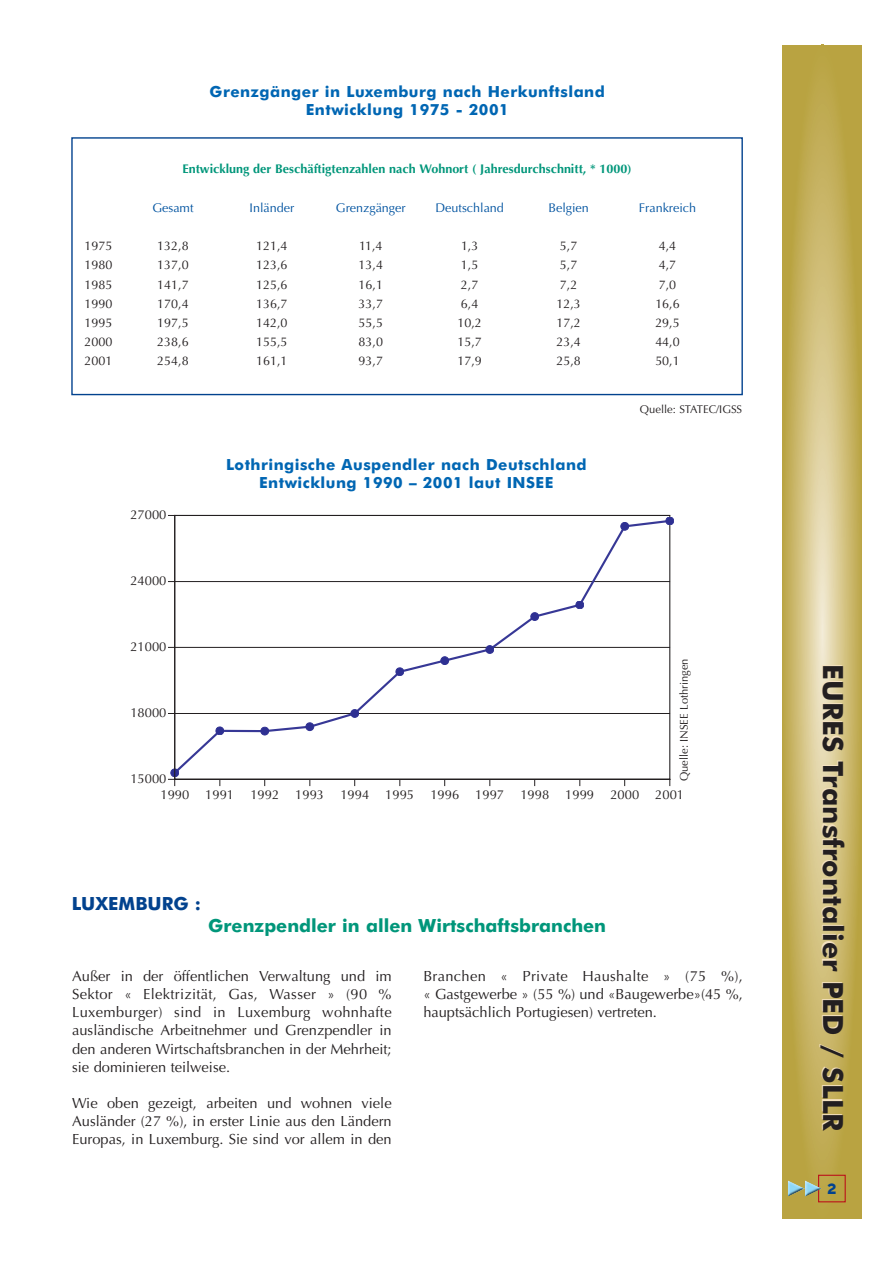
<style>
.page{position:relative;width:893px;height:1263px;background:#fff}
.page>*{position:absolute;margin:0;border:0;box-sizing:border-box;transform-origin:0 0}
.t1{font:700 27.9px "Futura BT";color:#231f20}
.t2{font:700 22.35px "Triplex";color:#02428e}
.t3{font:700 18.15px "Futura BT";color:#00967a}
.t4{font:700 18.15px "Futura BT";color:#02428e}
.t5{font:700 15.3px/18.5px "Futura BT";letter-spacing:.03em;color:#0066b3;text-align:center}
.t6{font:14.7px/18.1px "Optima";color:#231f20;text-align:justify}
.t7{font:12.9px "Optima";color:#231f20}
.t8{font:12.6px "Optima";color:#231f20}
.t9{font:700 12.6px "Optima";color:#00967a}
.t10{font:12.6px "Optima";color:#0053a0}
.t11{font:11.1px "Optima";color:#231f20}
</style>
<div class="page">
<svg style="left:782px;top:45px;width:79px;height:1173px;background:#c9b668"></svg>
<div style="left:818px;top:1175px;width:27px;height:27px;border:1px solid #bb131a"></div>
<img style="left:787px;top:1180px;width:34px;height:17px">
<hr style="left:174px;top:515px;width:496px;height:1px;background:#231f20">
<svg style="left:168px;top:779px;width:7px;height:7px"></svg>
<svg style="left:172px;top:519px;width:500px;height:257px"></svg>
<svg style="left:171px;top:769px;width:8px;height:8px"></svg>
<div style="left:216px;top:727px;width:8px;height:8px;background:#2e3092;border:1px solid #2e3092;border-radius:50%"></div>
<div style="left:261px;top:727px;width:8px;height:8px;background:#2e3092;border:1px solid #2e3092;border-radius:50%"></div>
<div style="left:306px;top:723px;width:8px;height:8px;background:#2e3092;border:1px solid #2e3092;border-radius:50%"></div>
<div style="left:351px;top:710px;width:8px;height:7px;background:#2e3092;border:1px solid #2e3092;border-radius:50%"></div>
<div style="left:396px;top:668px;width:8px;height:8px;background:#2e3092;border:1px solid #2e3092;border-radius:50%"></div>
<div style="left:441px;top:657px;width:8px;height:8px;background:#2e3092;border:1px solid #2e3092;border-radius:50%"></div>
<div style="left:486px;top:646px;width:7px;height:8px;background:#2e3092;border:1px solid #2e3092;border-radius:50%"></div>
<div style="left:531px;top:613px;width:7px;height:7px;background:#2e3092;border:1px solid #2e3092;border-radius:50%"></div>
<div style="left:576px;top:601px;width:7px;height:8px;background:#2e3092;border:1px solid #2e3092;border-radius:50%"></div>
<div style="left:620px;top:522px;width:8px;height:8px;background:#2e3092;border:1px solid #2e3092;border-radius:50%"></div>
<div style="left:666px;top:517px;width:7px;height:8px;background:#2e3092;border:1px solid #2e3092;border-radius:50%"></div>
<hr style="left:174px;top:515px;width:1px;height:265px;background:#231f20">
<hr style="left:174px;top:779px;width:496px;height:1px;background:#231f20">
<div style="left:71px;top:137px;width:671px;height:258px;border:1px solid #02428e"></div>
<p class="t5" style="left:210px;top:83px;width:397px">Grenzgänger in Luxemburg nach Herkunftsland<br>Entwicklung 1975 - 2001</p>
<p class="t9" style="left:182px;top:164px;width:451px">Entwicklung der Beschäftigtenzahlen nach Wohnort ( Jahresdurchschnitt, * 1000)</p>
<p class="t10" style="left:152px;top:202px;width:43px">Gesamt</p>
<p class="t10" style="left:249px;top:202px;width:46px">Inländer</p>
<p class="t10" style="left:336px;top:202px;width:71px">Grenzgänger</p>
<p class="t10" style="left:435px;top:202px;width:70px">Deutschland</p>
<p class="t10" style="left:548px;top:202px;width:42px">Belgien</p>
<p class="t10" style="left:639px;top:202px;width:59px">Frankreich</p>
<p class="t8" style="left:84px;top:241px;width:29px">1975</p>
<p class="t8" style="left:157px;top:241px;width:33px">132,8</p>
<p class="t8" style="left:256px;top:241px;width:33px">121,4</p>
<p class="t8" style="left:359px;top:241px;width:25px">11,4</p>
<p class="t8" style="left:461px;top:241px;width:19px">1,3</p>
<p class="t8" style="left:560px;top:241px;width:19px">5,7</p>
<p class="t8" style="left:658px;top:241px;width:19px">4,4</p>
<p class="t8" style="left:84px;top:260px;width:29px">1980</p>
<p class="t8" style="left:157px;top:260px;width:33px">137,0</p>
<p class="t8" style="left:256px;top:260px;width:33px">123,6</p>
<p class="t8" style="left:358px;top:260px;width:26px">13,4</p>
<p class="t8" style="left:461px;top:260px;width:19px">1,5</p>
<p class="t8" style="left:560px;top:260px;width:19px">5,7</p>
<p class="t8" style="left:658px;top:260px;width:19px">4,7</p>
<p class="t8" style="left:84px;top:279px;width:29px">1985</p>
<p class="t8" style="left:157px;top:279px;width:33px">141,7</p>
<p class="t8" style="left:256px;top:279px;width:33px">125,6</p>
<p class="t8" style="left:358px;top:279px;width:26px">16,1</p>
<p class="t8" style="left:461px;top:279px;width:19px">2,7</p>
<p class="t8" style="left:560px;top:279px;width:19px">7,2</p>
<p class="t8" style="left:658px;top:279px;width:19px">7,0</p>
<p class="t8" style="left:84px;top:298px;width:29px">1990</p>
<p class="t8" style="left:157px;top:298px;width:33px">170,4</p>
<p class="t8" style="left:256px;top:298px;width:33px">136,7</p>
<p class="t8" style="left:358px;top:298px;width:26px">33,7</p>
<p class="t8" style="left:461px;top:298px;width:19px">6,4</p>
<p class="t8" style="left:556px;top:298px;width:26px">12,3</p>
<p class="t8" style="left:655px;top:298px;width:26px">16,6</p>
<p class="t8" style="left:84px;top:318px;width:29px">1995</p>
<p class="t8" style="left:157px;top:318px;width:33px">197,5</p>
<p class="t8" style="left:256px;top:318px;width:33px">142,0</p>
<p class="t8" style="left:358px;top:318px;width:26px">55,5</p>
<p class="t8" style="left:457px;top:318px;width:26px">10,2</p>
<p class="t8" style="left:556px;top:318px;width:26px">17,2</p>
<p class="t8" style="left:655px;top:318px;width:26px">29,5</p>
<p class="t8" style="left:84px;top:337px;width:29px">2000</p>
<p class="t8" style="left:157px;top:337px;width:33px">238,6</p>
<p class="t8" style="left:256px;top:337px;width:33px">155,5</p>
<p class="t8" style="left:358px;top:337px;width:26px">83,0</p>
<p class="t8" style="left:457px;top:337px;width:26px">15,7</p>
<p class="t8" style="left:556px;top:337px;width:26px">23,4</p>
<p class="t8" style="left:655px;top:337px;width:26px">44,0</p>
<p class="t8" style="left:84px;top:356px;width:29px">2001</p>
<p class="t8" style="left:157px;top:356px;width:33px">254,8</p>
<p class="t8" style="left:256px;top:356px;width:33px">161,1</p>
<p class="t8" style="left:358px;top:356px;width:26px">93,7</p>
<p class="t8" style="left:457px;top:356px;width:26px">17,9</p>
<p class="t8" style="left:556px;top:356px;width:26px">25,8</p>
<p class="t8" style="left:655px;top:356px;width:26px">50,1</p>
<p class="t7" style="left:130px;top:510px;width:38px">27000</p>
<p class="t7" style="left:130px;top:575px;width:38px">24000</p>
<p class="t7" style="left:130px;top:642px;width:38px">21000</p>
<p class="t7" style="left:130px;top:707px;width:38px">18000</p>
<p class="t7" style="left:130px;top:774px;width:38px">15000</p>
<p class="t5" style="left:226px;top:457px;width:362px">Lothringische Auspendler nach Deutschland<br>Entwicklung 1990 – 2001 laut INSEE</p>
<p class="t11" style="left:640px;top:405px;width:104px">Quelle: STATEC/IGSS</p>
<p class="t11" style="left:679px;top:781px;width:124px;rotate:-90deg">Quelle: INSEE Lothringen</p>
<p class="t7" style="left:160px;top:789px;width:75px">1990 1991</p>
<p class="t7" style="left:250px;top:789px;width:75px">1992 1993</p>
<p class="t7" style="left:340px;top:789px;width:75px">1994 1995</p>
<p class="t7" style="left:430px;top:789px;width:75px">1996 1997</p>
<p class="t7" style="left:520px;top:789px;width:75px">1998 1999</p>
<p class="t7" style="left:610px;top:789px;width:75px">2000 2001</p>
<p class="t4" style="left:72px;top:896px;width:131px">LUXEMBURG :</p>
<p class="t3" style="left:208px;top:918px;width:399px">Grenzpendler in allen Wirtschaftsbranchen</p>
<p class="t6" style="left:72px;top:968px;width:321px">Außer in der öffentlichen Verwaltung und im Sektor « Elektrizität, Gas, Wasser » (90 % Luxemburger) sind in Luxemburg wohnhafte ausländische Arbeitnehmer und Grenzpendler in den anderen Wirtschaftsbranchen in der Mehrheit; sie dominieren teilweise.</p>
<p class="t6" style="left:72px;top:1095px;width:321px">Wie oben gezeigt, arbeiten und wohnen viele Ausländer (27 %), in erster Linie aus den Ländern Europas, in Luxemburg. Sie sind vor allem in den</p>
<p class="t6" style="left:423px;top:968px;width:321px">Branchen « Private Haushalte » (75 %), « Gastgewerbe » (55 %) und «Baugewerbe»(45 %, hauptsächlich Portugiesen) vertreten.</p>
<h1 class="t1" style="left:844px;top:664px;width:469px;rotate:90deg">EURES Transfrontalier PED / SLLR</h1>
<h2 class="t2" style="left:826px;top:1179px;width:12px">2</h2>
</div>
